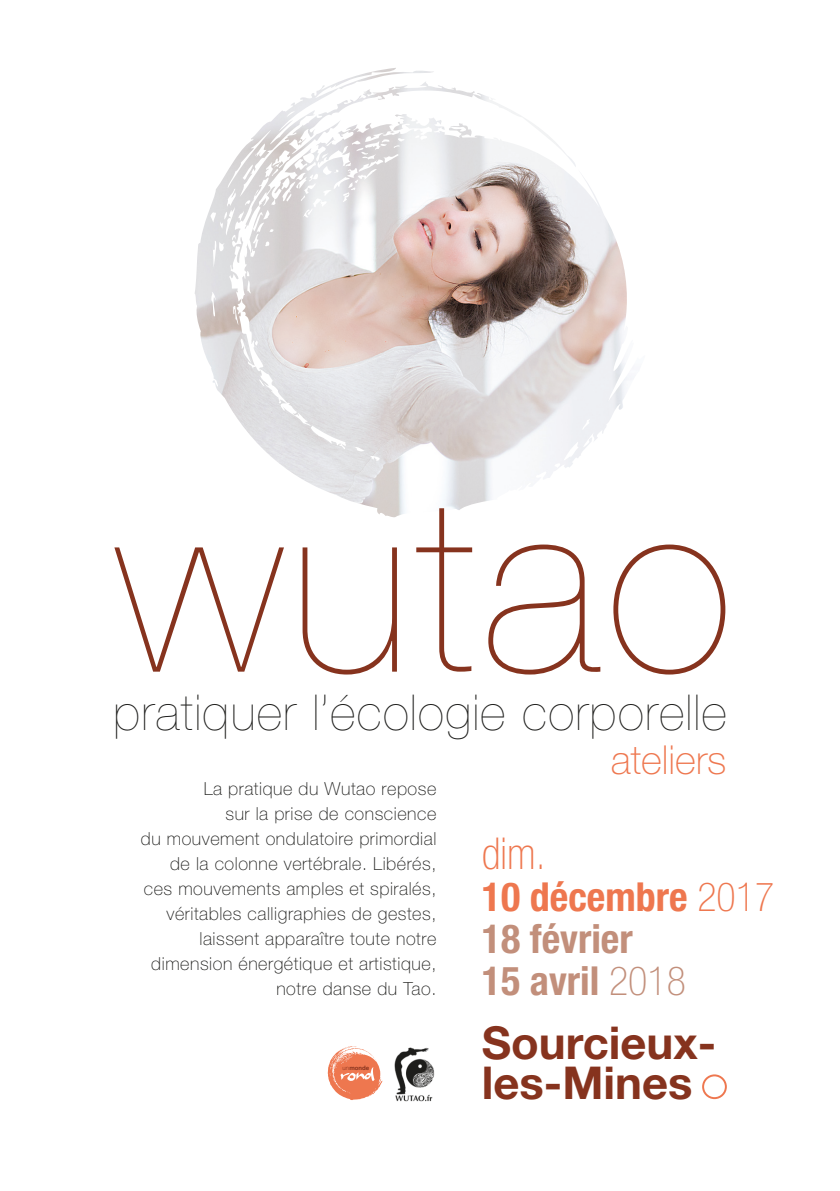
<style>
.page{position:relative;width:840px;height:1191px;background:#fff}
.page>*{position:absolute;margin:0;border:0;box-sizing:border-box;transform-origin:0 0}
.t1{font:200 241.6px "Helvetica Neue LT Std";letter-spacing:.03em;color:#86331e}
.t2{font:200 49.6px "Helvetica Neue LT Std";letter-spacing:.03em;color:#1d1d1b}
.t3{font:700 45.4px/40.6px "Helvetica Neue LT Std";color:#86331e}
.t4{font:100 condensed 44px "Helvetica Neue LT Std";color:#ee774f}
.t5{font:700 condensed 40px/42px "Helvetica Neue LT Std";color:#c28f7b}
.t6{font:100 40px "Helvetica Neue LT Std";color:#ee774f}
.t7{font:100 18px/25px "Helvetica Neue LT Std";letter-spacing:.03em;color:#1d1d1b;text-align:right}
.t8{font:700 6px "Helvetica Neue";letter-spacing:-.01em;color:#86331e}
.s1{font-weight:300}
.s2{color:#ee774f}
.s3{font-weight:100;color:#ee774f}
.s4{font-weight:100}
</style>
<div class="page">
<div style="left:701px;top:1074px;width:25px;height:25px;border:2px solid #ee774f;border-radius:50%"></div>
<img style="left:394px;top:1047px;width:41px;height:55px">
<svg style="left:327px;top:1046px;width:55px;height:54px"></svg>
<img style="left:195px;top:84px;width:434px;height:433px">
<h1 class="t1" style="left:116px;top:446px;width:617px">wutao</h1>
<h2 class="t2" style="left:113px;top:683px;width:614px">pratiquer l’écologie corporelle</h2>
<p class="t7" style="left:141px;top:776px;width:297px">La pratique du Wutao repose<br>sur la prise de conscience<br>du mouvement ondulatoire primordial de la colonne vertébrale. Libérés, ces mouvements amples et spiralés, véritables calligraphies de gestes, laissent apparaître toute notre dimension énergétique et artistique, notre danse du Tao.</p>
<p class="t8" style="left:342px;top:1063px;width:28px"><span class="s1">un</span>monde</p>
<h3 class="t6" style="left:610px;top:737px;width:117px">ateliers</h3>
<h3 class="t4" style="left:481px;top:829px;width:66px">dim.</h3>
<h3 class="t5" style="left:481px;top:875px;width:294px"><span class="s2">10 décembre</span> <span class="s3">2017<br></span>18 février<br>15 avril <span class="s4">2018</span></h3>
<h3 class="t3" style="left:481px;top:1021px;width:236px">Sourcieux&shy;les-Mines</h3>
</div>
